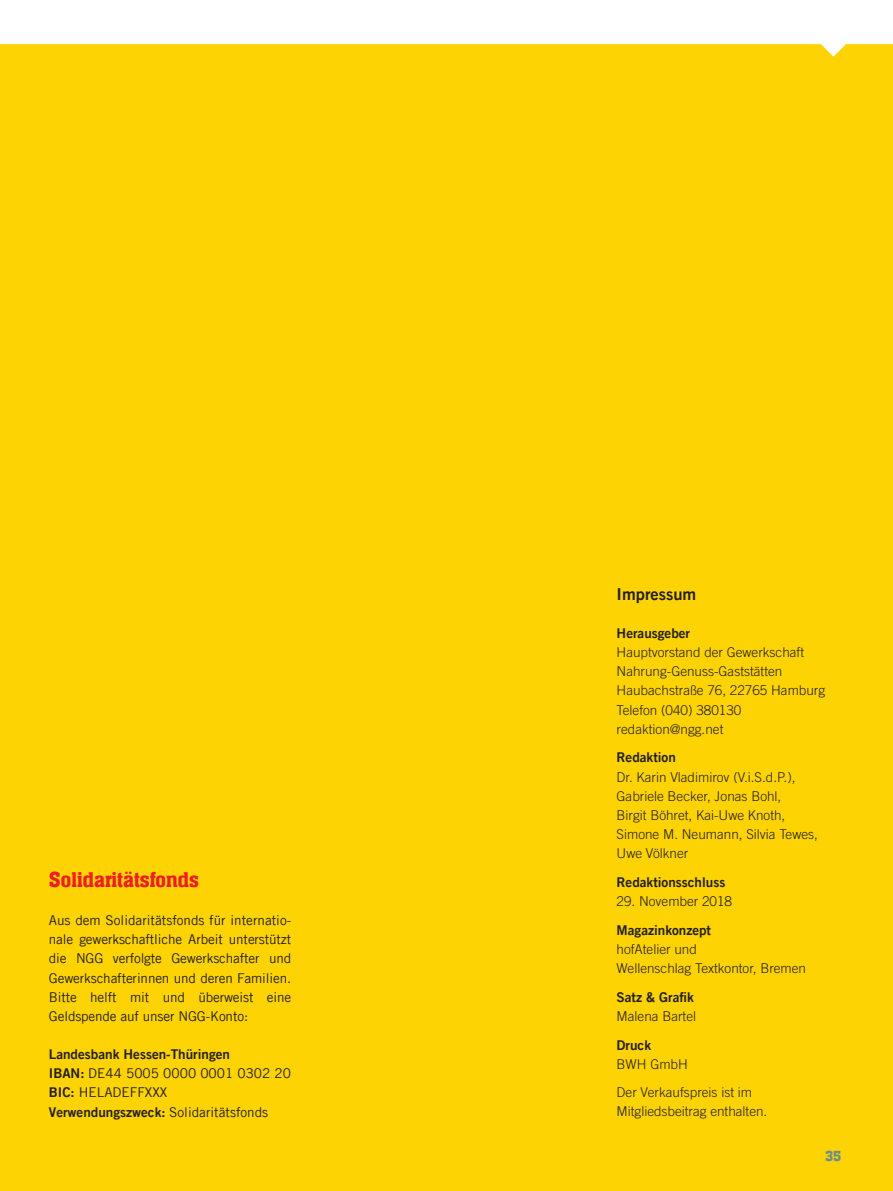
<style>
.page{position:relative;width:893px;height:1191px;background:#fff}
.page>*{position:absolute;margin:0;border:0;box-sizing:border-box;transform-origin:0 0}
.t1{font:500 22.5px "Aachen Pro";color:#ee1d23}
.t2{font:16.5px "Trade Gothic LT Com Bd 2";color:#231f20}
.t3{font:500 15px "Aachen Pro";color:#6d8c8c}
.t4{font:300 13.5px/19.2px "Trade Gothic LT Com";color:#231f20}
.t5{font:13.5px/19.2px "Trade Gothic LT Com";letter-spacing:-.01em;color:#231f20;text-align:justify}
.t6{font:13.5px "Trade Gothic LT Com Bd 2";color:#231f20}
.s1{font-family:"Trade Gothic LT Com Bd 2"}
.s2{font-family:"Trade Gothic LT Com"}
</style>
<div class="page">
<div style="left:0;top:46px;width:893px;height:1145px;background:#fed304"></div>
<svg style="left:0;top:44px;width:893px;height:13px"></svg>
<h1 class="t1" style="left:49px;top:867px;width:152px">Solidaritätsfonds</h1>
<p class="t5" style="left:49px;top:910px;width:244px">Aus dem Solidaritätsfonds für internatio&shy;nale gewerkschaftliche Arbeit unterstützt die NGG verfolgte Gewerkschafter und Gewerkschafterinnen und deren Familien.<br>Bitte helft mit und überweist eine Geldspende auf unser NGG-Konto:</p>
<p class="t6" style="left:49px;top:1046px;width:183px">Landesbank Hessen-Thüringen</p>
<p class="t5" style="left:49px;top:1063px;width:244px"><span class="s1">IBAN:</span> DE44 5005 0000 0001 0302 20<br><span class="s1">BIC:</span> HELADEFFXXX</p>
<p class="t6" style="left:49px;top:1103px;width:221px">Verwendungszweck: <span class="s2">Solidaritätsfonds</span></p>
<p class="t2" style="left:617px;top:583px;width:81px">Impressum</p>
<p class="t6" style="left:617px;top:625px;width:75px">Herausgeber</p>
<p class="t4" style="left:617px;top:642px;width:210px">Hauptvorstand der Gewerkschaft<br>Nahrung-Genuss-Gaststätten<br>Haubachstraße 76, 22765 Hamburg<br>Telefon (040) 380130 redaktion@ngg.net</p>
<p class="t6" style="left:617px;top:749px;width:61px">Redaktion</p>
<p class="t4" style="left:617px;top:767px;width:203px">Dr. Karin Vladimirov (V.i.S.d.P.),<br>Gabriele Becker, Jonas Bohl,<br>Birgit Böhret, Kai-Uwe Knoth,<br>Simone M. Neumann, Silvia Tewes,<br>Uwe Völkner</p>
<p class="t6" style="left:617px;top:873px;width:110px">Redaktionsschluss</p>
<p class="t4" style="left:617px;top:891px;width:117px">29. November 2018</p>
<p class="t6" style="left:617px;top:921px;width:96px">Magazinkonzept</p>
<p class="t4" style="left:617px;top:939px;width:191px">hofAtelier und<br>Wellenschlag Textkontor, Bremen</p>
<p class="t6" style="left:617px;top:988px;width:79px">Satz &amp; Grafik</p>
<p class="t4" style="left:617px;top:1006px;width:81px">Malena Bartel</p>
<p class="t6" style="left:617px;top:1036px;width:36px">Druck</p>
<p class="t4" style="left:617px;top:1049px;width:137px;line-height:28.7px">BWH GmbH<br>Der Verkaufspreis ist im</p>
<p class="t4" style="left:617px;top:1102px;width:152px">Mitgliedsbeitrag enthalten.</p>
<p class="t3" style="left:825px;top:1148px;width:17px">35</p>
</div>
